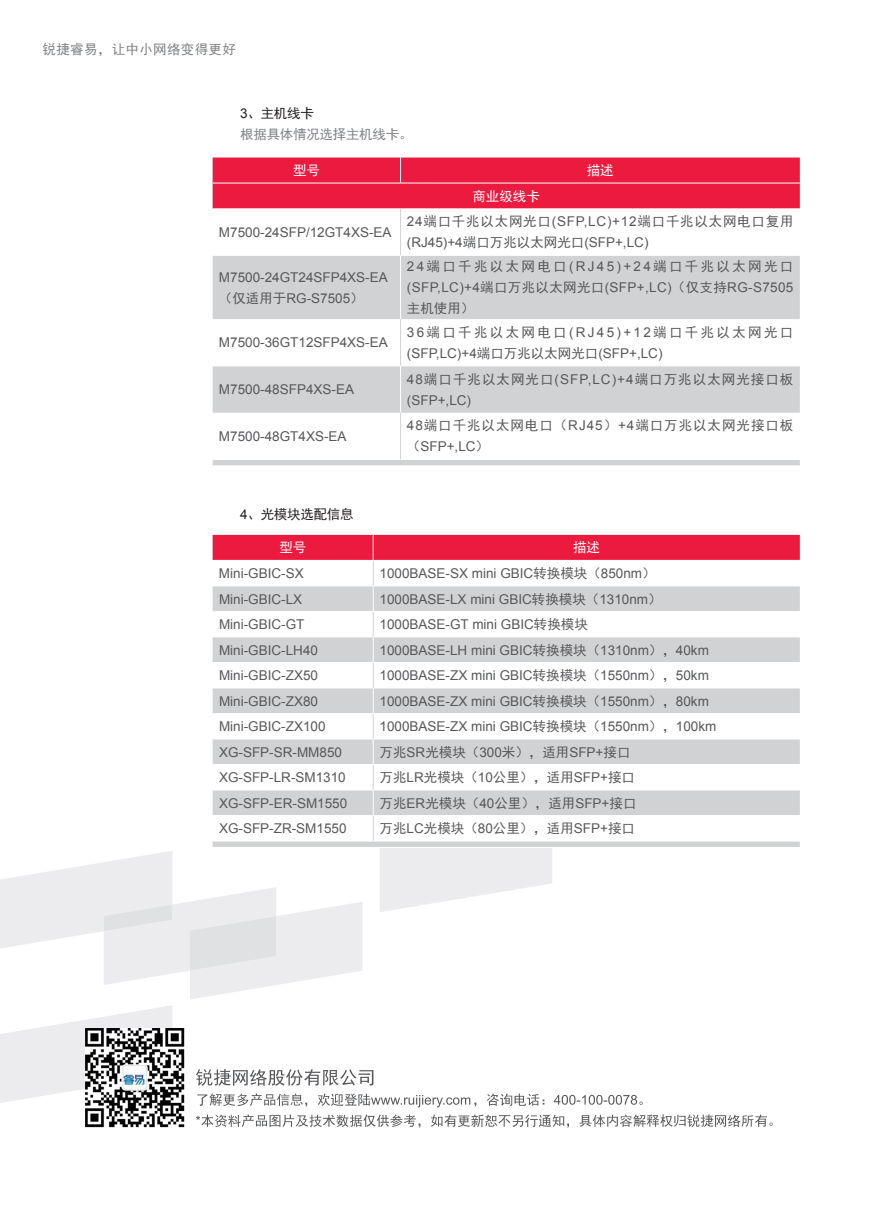
<style>
.page{position:relative;width:893px;height:1212px;background:#fff}
.page>*{position:absolute;margin:0;border:0;box-sizing:border-box;transform-origin:0 0}
.t1{font:13.5px/21px "Arial";color:#57585a}
.t2{font:13.5px "Sim Hei";letter-spacing:.07em;color:#57585a}
.t3{font:13.5px "Sim Hei";color:#57585a}
.t4{font:13.5px "Sim Hei";letter-spacing:.17em;color:#57585a}
.t5{font:13.5px "Arial";letter-spacing:.025em;color:#57585a}
.t6{font:13.5px/21px "Sim Hei";letter-spacing:-.02em;color:#808285}
.t7{font:13.5px "Sim Hei";letter-spacing:.025em;color:#808285}
.t8{font:13.5px "Sim Hei";color:#fff}
.t9{font:13.5px "Sim Hei";letter-spacing:-.02em;color:#231f20}
.s1{font-family:"Arial";color:#231f20}
.s2{color:#231f20}
.s3{font-family:"Arial"}
.s4{font-family:"Sim Hei"}
</style>
<div class="page">
<svg style="left:0;top:1005px;width:172px;height:98px"></svg>
<svg style="left:213px;top:256px;width:587px;height:209px;fill:#d1d2d4"></svg>
<div style="left:213px;top:158px;width:587px;height:51px;background:#ed1a40"></div>
<hr style="left:400px;top:256px;width:1px;height:63px;background:#fff">
<hr style="left:213px;top:366px;width:188px;height:1px;background:#fff">
<hr style="left:401px;top:366px;width:399px;height:1px;background:#fff">
<hr style="left:400px;top:366px;width:1px;height:47px;background:#fff">
<hr style="left:213px;top:459px;width:188px;height:1px;background:#fff">
<hr style="left:401px;top:459px;width:399px;height:1px;background:#fff">
<hr style="left:400px;top:209px;width:1px;height:46px;background:#d1d2d4">
<hr style="left:400px;top:319px;width:1px;height:47px;background:#d1d2d4">
<hr style="left:400px;top:413px;width:1px;height:46px;background:#d1d2d4">
<hr style="left:213px;top:183px;width:188px;height:1px;background:#fff">
<hr style="left:401px;top:183px;width:399px;height:1px;background:#fff">
<svg style="left:0;top:535px;width:800px;height:464px"></svg>
<svg style="left:196px;top:1069px;width:177px;height:17px"></svg>
<img style="left:85px;top:1028px;width:100px;height:100px">
<svg style="left:196px;top:1114px;width:577px;height:13px"></svg>
<svg style="left:197px;top:1093px;width:446px;height:14px"></svg>
<p class="t7" style="left:43px;top:43px;width:195px">锐捷睿易，让中小网络变得更好</p>
<p class="t6" style="left:240px;top:103px;width:174px"><span class="s1">3</span><span class="s2">、主机线卡<br></span>根据具体情况选择主机线卡。</p>
<p class="t8" style="left:293px;top:164px;width:28px">型号</p>
<p class="t8" style="left:587px;top:164px;width:28px">描述</p>
<p class="t8" style="left:472px;top:189px;width:69px">商业级线卡</p>
<p class="t1" style="left:219px;top:222px;width:174px">M7500-24SFP/12GT4XS-EA</p>
<p class="t2" style="left:407px;top:215px;width:388px"><span class="s3">24</span>端口千兆以太网光口<span class="s3">(SFP,LC)+12</span>端口千兆以太网电口复用</p>
<p class="t1" style="left:407px;top:232px;width:243px">(RJ45)+4<span class="s4">端口万兆以太网光口</span>(SFP+,LC)</p>
<p class="t1" style="left:219px;top:266px;width:170px">M7500-24GT24SFP4XS-EA<span class="s4">（仅适用于</span>RG-S7505<span class="s4">）</span></p>
<p class="t1" style="left:219px;top:332px;width:170px">M7500-36GT12SFP4XS-EA</p>
<p class="t1" style="left:219px;top:379px;width:137px">M7500-48SFP4XS-EA</p>
<p class="t1" style="left:219px;top:426px;width:129px">M7500-48GT4XS-EA</p>
<p class="t4" style="left:407px;top:259px;width:388px"><span class="s3">24</span>端口千兆以太网电口<span class="s3">(RJ45)+24</span>端口千兆以太网光口</p>
<p class="t5" style="left:407px;top:278px;width:388px">(SFP,LC)+4<span class="s4">端口万兆以太网光口</span>(SFP+,LC)<span class="s4">（仅支持</span>RG-S7505</p>
<p class="t2" style="left:407px;top:301px;width:69px">主机使用）</p>
<p class="t4" style="left:407px;top:325px;width:388px"><span class="s3">36</span>端口千兆以太网电口<span class="s3">(RJ45)+12</span>端口千兆以太网光口</p>
<p class="t1" style="left:407px;top:343px;width:257px">(SFP,LC)+4<span class="s4">端口万兆以太网光口</span>(SFP+,LC)</p>
<p class="t2" style="left:407px;top:372px;width:388px"><span class="s3">48</span>端口千兆以太网光口<span class="s3">(SFP,LC)+4</span>端口万兆以太网光接口板</p>
<p class="t1" style="left:407px;top:390px;width:66px">(SFP+,LC)</p>
<p class="t2" style="left:407px;top:419px;width:388px"><span class="s3">48</span>端口千兆以太网电口（<span class="s3">RJ45</span>）<span class="s3">+4</span>端口万兆以太网光接口板</p>
<p class="t1" style="left:407px;top:436px;width:84px"><span class="s4">（</span>SFP+,LC<span class="s4">）</span></p>
<p class="t9" style="left:240px;top:507px;width:115px"><span class="s3">4</span>、光模块选配信息</p>
<p class="t8" style="left:279px;top:541px;width:28px">型号</p>
<p class="t8" style="left:573px;top:541px;width:28px">描述</p>
<p class="t1" style="left:219px;top:563px;width:86px">Mini-GBIC-SX</p>
<p class="t1" style="left:380px;top:563px;width:278px">1000BASE-SX mini GBIC<span class="s4">转换模块（</span>850nm<span class="s4">）</span></p>
<p class="t1" style="left:219px;top:588px;width:85px">Mini-GBIC-LX</p>
<p class="t1" style="left:380px;top:588px;width:284px">1000BASE-LX mini GBIC<span class="s4">转换模块（</span>1310nm<span class="s4">）</span></p>
<p class="t1" style="left:219px;top:614px;width:87px">Mini-GBIC-GT</p>
<p class="t1" style="left:380px;top:614px;width:210px">1000BASE-GT mini GBIC<span class="s4">转换模块</span></p>
<p class="t1" style="left:219px;top:639px;width:101px">Mini-GBIC-LH40</p>
<p class="t1" style="left:380px;top:639px;width:331px">1000BASE-LH mini GBIC<span class="s4">转换模块（</span>1310nm<span class="s4">），</span>40km</p>
<p class="t1" style="left:219px;top:665px;width:101px">Mini-GBIC-ZX50</p>
<p class="t1" style="left:380px;top:665px;width:331px">1000BASE-ZX mini GBIC<span class="s4">转换模块（</span>1550nm<span class="s4">），</span>50km</p>
<p class="t1" style="left:219px;top:690px;width:101px">Mini-GBIC-ZX80</p>
<p class="t1" style="left:380px;top:690px;width:331px">1000BASE-ZX mini GBIC<span class="s4">转换模块（</span>1550nm<span class="s4">），</span>80km</p>
<p class="t1" style="left:219px;top:716px;width:108px">Mini-GBIC-ZX100</p>
<p class="t1" style="left:380px;top:716px;width:338px">1000BASE-ZX mini GBIC<span class="s4">转换模块（</span>1550nm<span class="s4">），</span>100km</p>
<p class="t1" style="left:219px;top:741px;width:125px">XG-SFP-SR-MM850</p>
<p class="t2" style="left:380px;top:745px;width:252px">万兆<span class="s3">SR</span>光模块（<span class="s3">300</span>米），适用<span class="s3">SFP+</span>接口</p>
<p class="t1" style="left:219px;top:767px;width:128px">XG-SFP-LR-SM1310</p>
<p class="t3" style="left:380px;top:770px;width:257px">万兆<span class="s3">LR</span>光模块（<span class="s3">10</span>公里），适用<span class="s3">SFP+</span>接口</p>
<p class="t1" style="left:219px;top:792px;width:130px">XG-SFP-ER-SM1550</p>
<p class="t3" style="left:380px;top:796px;width:258px">万兆<span class="s3">ER</span>光模块（<span class="s3">40</span>公里），适用<span class="s3">SFP+</span>接口</p>
<p class="t1" style="left:219px;top:818px;width:129px">XG-SFP-ZR-SM1550</p>
<p class="t3" style="left:380px;top:821px;width:257px">万兆<span class="s3">LC</span>光模块（<span class="s3">80</span>公里），适用<span class="s3">SFP+</span>接口</p>
</div>
